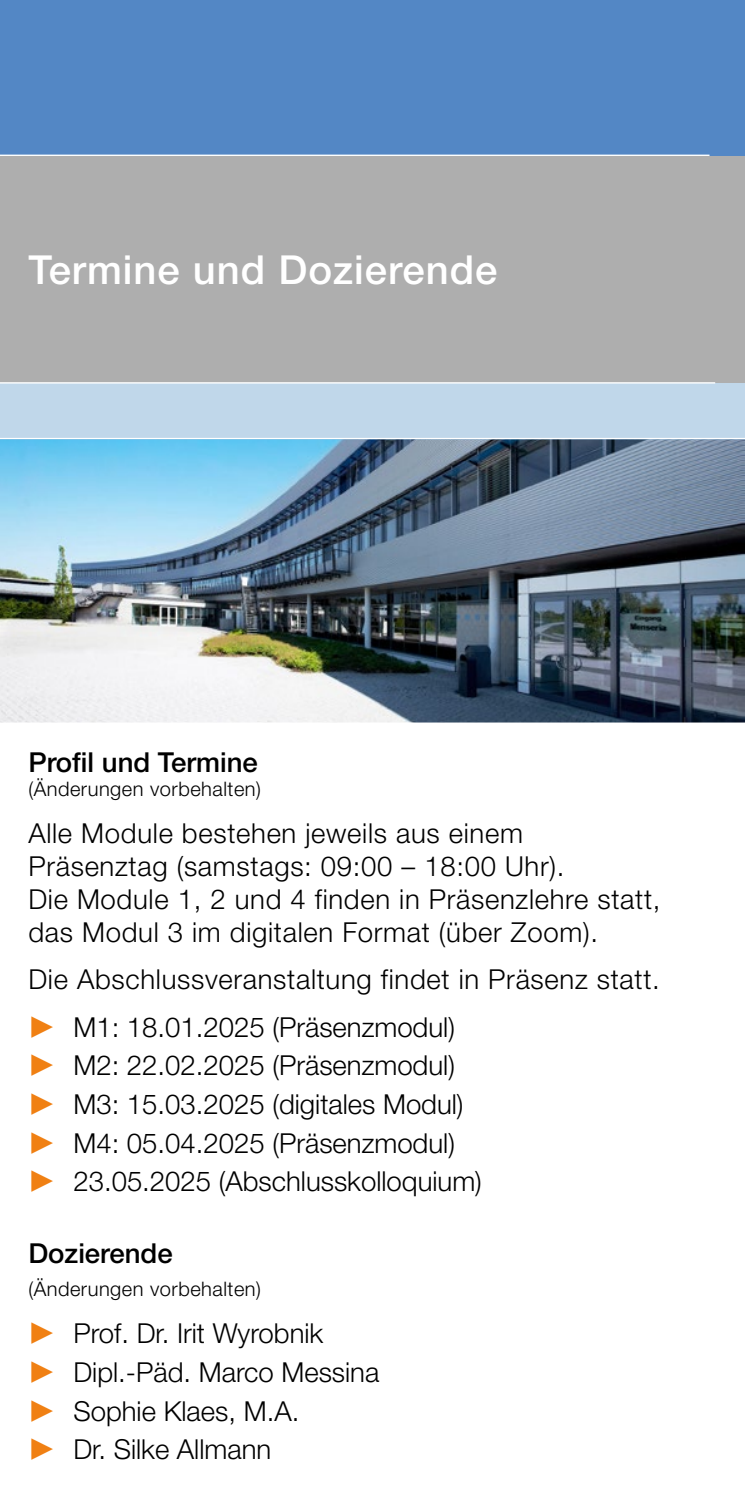
<style>
.page{position:relative;width:745px;height:1489px;background:#fff}
.page>*{position:absolute;margin:0;border:0;box-sizing:border-box;transform-origin:0 0}
.t1{font:500 40px "Helvetica Neue LT Std";letter-spacing:.025em;color:#fff}
.t2{font:300 27.5px/33px "Helvetica Neue LT Std";letter-spacing:.025em;color:#000}
.t3{font:300 27.5px/38.8px "Helvetica Neue LT Std";color:#000}
.t4{font:500 27.5px "Helvetica Neue LT Std";color:#000}
.t5{font:300 20px "Helvetica Neue LT Std";letter-spacing:.025em;color:#000}
.s1{font-family:"European Pi Four";font-weight:400;color:#f08013}
</style>
<div class="page">
<div style="left:0;top:156px;width:744px;height:227px;background:#aeaeae"></div>
<div style="left:0;top:0;width:744px;height:156px;background:#5387c5"></div>
<img style="left:0;top:439px;width:744px;height:283px">
<div style="left:0;top:383px;width:744px;height:56px;background:#c0d7ea"></div>
<hr style="left:0;top:155px;width:709px;height:1px;background:#fff">
<hr style="left:0;top:382px;width:714px;height:1px;background:#fff">
<hr style="left:0;top:438px;width:744px;height:1px;background:#fff">
<h1 class="t1" style="left:28px;top:246px;width:470px">Termine und Dozierende</h1>
<p class="t4" style="left:28px;top:745px;width:231px">Profil und Termine</p>
<p class="t5" style="left:28px;top:776px;width:234px">(Änderungen vorbehalten)</p>
<p class="t2" style="left:28px;top:816px;width:633px">Alle Module bestehen jeweils aus einem Präsenztag (samstags: 09:00 – 18:00 Uhr).<br>Die Module 1, 2 und 4 finden in Präsenzlehre statt, das Modul 3 im digitalen Format (über Zoom).</p>
<p class="t2" style="left:28px;top:955px;width:632px;line-height:47.2px">Die Abschlussveranstaltung findet in Präsenz statt.<br><span class="s1">P</span> M1: 18.01.2025 (Präsenzmodul)</p>
<p class="t3" style="left:28px;top:1045px;width:455px"><span class="s1">P</span> M2: 22.02.2025 (Präsenzmodul)<br><span class="s1">P</span> M3: 15.03.2025 (digitales Modul)<br><span class="s1">P</span> M4: 05.04.2025 (Präsenzmodul)<br><span class="s1">P</span> 23.05.2025 (Abschlusskolloquium)</p>
<p class="t4" style="left:28px;top:1236px;width:146px">Dozierende</p>
<p class="t5" style="left:28px;top:1276px;width:234px">(Änderungen vorbehalten)</p>
<p class="t3" style="left:28px;top:1313px;width:352px"><span class="s1">P</span> Prof. Dr. Irit Wyrobnik<br><span class="s1">P</span> Dipl.-Päd. Marco Messina<br><span class="s1">P</span> Sophie Klaes, M.A.<br><span class="s1">P</span> Dr. Silke Allmann</p>
</div>
